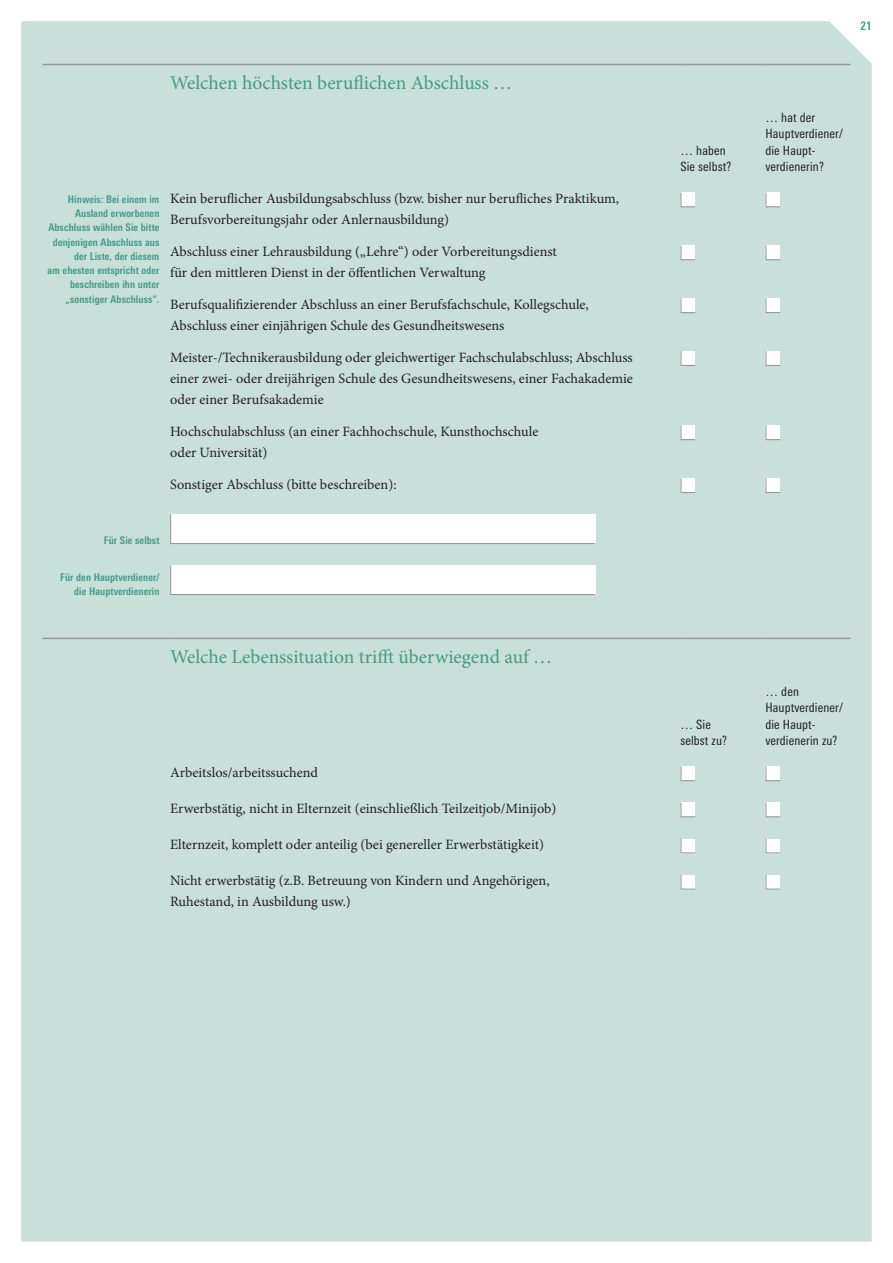
<style>
.page{position:relative;width:893px;height:1263px;background:#fff}
.page>*{position:absolute;margin:0;border:0;box-sizing:border-box;transform-origin:0 0}
.t1{font:19.5px "Minion Pro";color:#439b8a}
.t2{font:14.25px/21.3px "Minion Pro";color:#231f20}
.t3{font:condensed 12.75px/16.5px "LT Univers";letter-spacing:.01em;color:#231f20}
.t4{font:700 condensed 12px "LT Univers";color:#439b8a}
.t5{font:700 condensed 10.5px/14.2px "LT Univers";letter-spacing:.01em;color:#439b8a;text-align:right}
</style>
<div class="page">
<div style="left:21px;top:21px;width:851px;height:1221px;background:#c9dfda"></div>
<hr style="left:43px;top:64px;width:127px;height:1px;background:#97999c">
<hr style="left:170px;top:64px;width:510px;height:1px;background:#97999c">
<hr style="left:680px;top:64px;width:85px;height:1px;background:#97999c">
<hr style="left:765px;top:64px;width:85px;height:1px;background:#97999c">
<svg style="left:680px;top:191px;width:16px;height:17px"></svg>
<svg style="left:765px;top:191px;width:16px;height:17px"></svg>
<svg style="left:680px;top:244px;width:16px;height:17px"></svg>
<svg style="left:765px;top:244px;width:16px;height:17px"></svg>
<svg style="left:680px;top:297px;width:16px;height:17px"></svg>
<svg style="left:765px;top:297px;width:16px;height:17px"></svg>
<svg style="left:680px;top:350px;width:16px;height:17px"></svg>
<svg style="left:765px;top:350px;width:16px;height:17px"></svg>
<svg style="left:680px;top:424px;width:16px;height:17px"></svg>
<svg style="left:765px;top:424px;width:16px;height:17px"></svg>
<svg style="left:680px;top:477px;width:16px;height:17px"></svg>
<svg style="left:765px;top:477px;width:16px;height:17px"></svg>
<svg style="left:170px;top:513px;width:426px;height:32px"></svg>
<svg style="left:170px;top:564px;width:426px;height:32px"></svg>
<hr style="left:43px;top:638px;width:127px;height:1px;background:#97999c">
<hr style="left:170px;top:638px;width:510px;height:1px;background:#97999c">
<hr style="left:680px;top:638px;width:85px;height:1px;background:#97999c">
<hr style="left:765px;top:638px;width:85px;height:1px;background:#97999c">
<svg style="left:680px;top:765px;width:16px;height:17px"></svg>
<svg style="left:765px;top:765px;width:16px;height:17px"></svg>
<svg style="left:680px;top:801px;width:16px;height:17px"></svg>
<svg style="left:765px;top:801px;width:16px;height:17px"></svg>
<svg style="left:680px;top:837px;width:16px;height:17px"></svg>
<svg style="left:765px;top:837px;width:16px;height:17px"></svg>
<svg style="left:680px;top:874px;width:16px;height:16px"></svg>
<svg style="left:765px;top:874px;width:16px;height:16px"></svg>
<h1 class="t1" style="left:170px;top:70px;width:344px">Welchen höchsten beruflichen Abschluss …</h1>
<p class="t5" style="left:48px;top:192px;width:113px">Hinweis: Bei einem im<br>Ausland erworbenen<br>Abschluss wählen Sie bitte denjenigen Abschluss aus der Liste, der diesem<br>am ehesten entspricht oder beschreiben ihn unter „sonstiger Abschluss“.</p>
<p class="t2" style="left:170px;top:188px;width:451px">Kein beruflicher Ausbildungsabschluss (bzw. bisher nur berufliches Praktikum,<br>Berufsvorbereitungsjahr oder Anlernausbildung)</p>
<p class="t2" style="left:170px;top:241px;width:388px">Abschluss einer Lehrausbildung („Lehre“) oder Vorbereitungsdienst für den mittleren Dienst in der öffentlichen Verwaltung</p>
<p class="t2" style="left:170px;top:293px;width:420px">Berufsqualifizierender Abschluss an einer Berufsfachschule, Kollegschule,<br>Abschluss einer einjährigen Schule des Gesundheitswesens</p>
<p class="t2" style="left:170px;top:346px;width:464px;text-align:justify">Meister-/Technikerausbildung oder gleichwertiger Fachschulabschluss; Abschluss einer zwei- oder dreijährigen Schule des Gesundheitswesens, einer Fachakademie oder einer Berufsakademie</p>
<p class="t2" style="left:170px;top:420px;width:370px">Hochschulabschluss (an einer Fachhochschule, Kunsthochschule oder Universität)</p>
<p class="t2" style="left:170px;top:473px;width:228px">Sonstiger Abschluss (bitte beschreiben):</p>
<p class="t5" style="left:104px;top:533px;width:57px">Für Sie selbst</p>
<p class="t5" style="left:60px;top:570px;width:101px">Für den Hauptverdiener/ die Hauptverdienerin</p>
<h1 class="t1" style="left:170px;top:644px;width:384px">Welche Lebenssituation trifft überwiegend auf …</h1>
<p class="t2" style="left:170px;top:761px;width:150px">Arbeitslos/arbeitssuchend</p>
<p class="t2" style="left:170px;top:798px;width:388px">Erwerbstätig, nicht in Elternzeit (einschließlich Teilzeitjob/Minijob)</p>
<p class="t2" style="left:170px;top:834px;width:375px">Elternzeit, komplett oder anteilig (bei genereller Erwerbstätigkeit)</p>
<p class="t2" style="left:170px;top:870px;width:381px">Nicht erwerbstätig (z.B. Betreuung von Kindern und Angehörigen,<br>Ruhestand, in Ausbildung usw.)</p>
<p class="t3" style="left:680px;top:142px;width:53px">… haben<br>Sie selbst?</p>
<p class="t4" style="left:860px;top:18px;width:13px">21</p>
<p class="t3" style="left:765px;top:109px;width:79px">… hat der<br>Hauptverdiener/ die Haupt&shy;verdienerin?</p>
<p class="t3" style="left:680px;top:716px;width:48px">… Sie selbst zu?</p>
<p class="t3" style="left:765px;top:683px;width:79px">… den<br>Hauptverdiener/ die Haupt&shy;verdienerin zu?</p>
</div>
